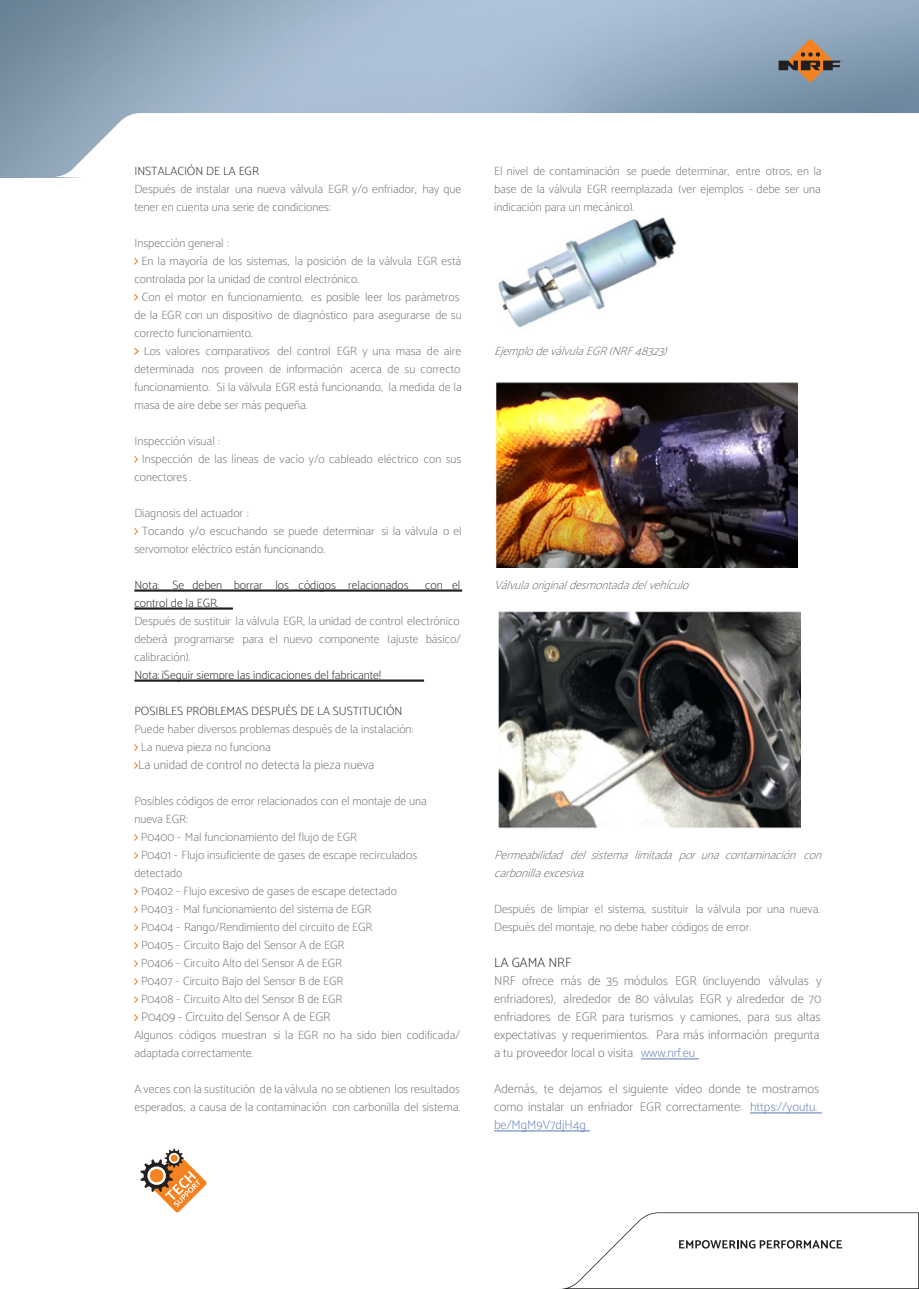
<style>
.page{position:relative;width:919px;height:1289px;background:#fff}
.page>*{position:absolute;margin:0;border:0;box-sizing:border-box;transform-origin:0 0}
.t1{font:100 13.5px "Catamaran";color:#231f20}
.t2{font:100 12.75px/18px "Catamaran";color:#6c6d70}
.t3{font:100 12px/18px "Catamaran";color:#6c6d70}
.t4{font:100 12px "Catamaran";color:#231f20}
.t5{font:italic 100 12px/18px "Catamaran";color:#6c6d70}
.s1{color:#607eb4}
</style>
<div class="page">
<img style="left:0;top:0;width:918px;height:178px">
<svg style="left:53px;top:113px;width:865px;height:65px"></svg>
<svg style="left:566px;top:1212px;width:352px;height:76px"></svg>
<svg style="left:140px;top:1148px;width:66px;height:64px"></svg>
<hr style="left:134px;top:589px;width:328px;height:2px;background:#231f20">
<hr style="left:134px;top:607px;width:99px;height:2px;background:#231f20">
<hr style="left:134px;top:679px;width:290px;height:2px;background:#231f20">
<svg style="left:134px;top:257px;width:4px;height:8px"></svg>
<svg style="left:134px;top:293px;width:4px;height:8px"></svg>
<svg style="left:134px;top:347px;width:5px;height:8px"></svg>
<svg style="left:134px;top:455px;width:4px;height:8px"></svg>
<svg style="left:134px;top:527px;width:4px;height:8px"></svg>
<svg style="left:134px;top:744px;width:4px;height:7px"></svg>
<svg style="left:134px;top:762px;width:4px;height:7px"></svg>
<svg style="left:134px;top:834px;width:4px;height:7px"></svg>
<svg style="left:134px;top:852px;width:4px;height:7px"></svg>
<svg style="left:134px;top:888px;width:4px;height:7px"></svg>
<svg style="left:134px;top:906px;width:4px;height:7px"></svg>
<svg style="left:134px;top:924px;width:4px;height:7px"></svg>
<svg style="left:134px;top:942px;width:4px;height:7px"></svg>
<svg style="left:134px;top:960px;width:4px;height:7px"></svg>
<svg style="left:134px;top:978px;width:4px;height:7px"></svg>
<svg style="left:134px;top:996px;width:4px;height:7px"></svg>
<svg style="left:134px;top:1014px;width:4px;height:7px"></svg>
<hr style="left:641px;top:1058px;width:57px;height:1px;background:#607eb4">
<hr style="left:750px;top:1112px;width:71px;height:1px;background:#607eb4">
<hr style="left:494px;top:1130px;width:96px;height:1px;background:#607eb4">
<img style="left:498px;top:217px;width:179px;height:111px">
<img style="left:495px;top:382px;width:302px;height:185px">
<img style="left:498px;top:611px;width:302px;height:218px">
<svg style="left:778px;top:39px;width:64px;height:43px;background:#918174"></svg>
<p class="t4" style="left:134px;top:162px;width:126px">INSTALACIÓN DE LA EGR</p>
<p class="t3" style="left:134px;top:179px;width:328px">Después de instalar una nueva válvula EGR y/o enfriador, hay que tener en cuenta una serie de condiciones:</p>
<p class="t3" style="left:134px;top:233px;width:96px">Inspección general :</p>
<p class="t3" style="left:134px;top:251px;width:328px;text-indent:7px">En la mayoría de los sistemas, la posición de la válvula EGR está controlada por la unidad de control electrónico.</p>
<p class="t3" style="left:134px;top:287px;width:329px;text-indent:7px">Con el motor en funcionamiento, es posible leer los parámetros de la EGR con un dispositivo de diagnóstico para asegurarse de su correcto funcionamiento.</p>
<p class="t3" style="left:134px;top:341px;width:329px;text-align:justify;text-indent:9px">Los valores comparativos del control EGR y una masa de aire determinada nos proveen de información acerca de su correcto funcionamiento. Si la válvula EGR está funcionando, la medida de la masa de aire debe ser más pequeña.</p>
<p class="t3" style="left:134px;top:431px;width:87px">Inspección visual :</p>
<p class="t3" style="left:134px;top:449px;width:328px;text-indent:7px">Inspección de las líneas de vacío y/o cableado eléctrico con sus conectores .</p>
<p class="t3" style="left:134px;top:503px;width:116px">Diagnosis del actuador :</p>
<p class="t3" style="left:134px;top:521px;width:329px;text-indent:8px">Tocando y/o escuchando se puede determinar si la válvula o el servomotor eléctrico están funcionando.</p>
<p class="t4" style="left:134px;top:576px;width:276px">Nota: Se deben borrar los códigos relacionados</p>
<p class="t4" style="left:425px;top:576px;width:37px">con el</p>
<p class="t4" style="left:134px;top:594px;width:86px">control de la EGR.</p>
<p class="t3" style="left:134px;top:611px;width:328px;text-align:justify">Después de sustituir la válvula EGR, la unidad de control electrónico deberá programarse para el nuevo componente (ajuste básico/ calibración).</p>
<p class="t4" style="left:134px;top:666px;width:248px">Nota: ¡Seguir siempre las indicaciones del fabricante!</p>
<p class="t4" style="left:134px;top:702px;width:270px">POSIBLES PROBLEMAS DESPUÉS DE LA SUSTITUCIÓN</p>
<p class="t3" style="left:134px;top:719px;width:280px">Puede haber diversos problemas después de la instalación:</p>
<p class="t3" style="left:141px;top:737px;width:131px">La nueva pieza no funciona</p>
<p class="t2" style="left:138px;top:755px;width:238px">La unidad de control no detecta la pieza nueva</p>
<p class="t3" style="left:134px;top:791px;width:294px">Posibles códigos de error relacionados con el montaje de una nueva EGR:</p>
<p class="t3" style="left:141px;top:827px;width:217px">P0400 - Mal funcionamiento del flujo de EGR</p>
<p class="t3" style="left:134px;top:845px;width:284px;text-indent:7px">P0401 - Flujo insuficiente de gases de escape recirculados detectado</p>
<p class="t3" style="left:141px;top:881px;width:257px">P0402 - Flujo excesivo de gases de escape detectado</p>
<p class="t3" style="left:141px;top:899px;width:232px">P0403 - Mal funcionamiento del sistema de EGR</p>
<p class="t3" style="left:141px;top:917px;width:233px">P0404 - Rango/Rendimiento del circuito de EGR</p>
<p class="t3" style="left:141px;top:935px;width:205px">P0405 - Circuito Bajo del Sensor A de EGR</p>
<p class="t3" style="left:141px;top:953px;width:203px">P0406 - Circuito Alto del Sensor A de EGR</p>
<p class="t3" style="left:141px;top:971px;width:204px">P0407 - Circuito Bajo del Sensor B de EGR</p>
<p class="t3" style="left:141px;top:989px;width:203px">P0408 - Circuito Alto del Sensor B de EGR</p>
<p class="t2" style="left:141px;top:1007px;width:191px">P0409 - Circuito del Sensor A de EGR</p>
<p class="t3" style="left:134px;top:1025px;width:327px">Algunos códigos muestran si la EGR no ha sido bien codificada/ adaptada correctamente.</p>
<p class="t3" style="left:134px;top:1079px;width:327px">A veces con la sustitución de la válvula no se obtienen los resultados esperados, a causa de la contaminación con carbonilla del sistema.</p>
<p class="t3" style="left:494px;top:161px;width:329px;text-align:justify">El nivel de contaminación se puede determinar, entre otros, en la base de la válvula EGR reemplazada (ver ejemplos - debe ser una indicación para un mecánico).</p>
<p class="t5" style="left:494px;top:341px;width:179px">EjemplodeválvulaEGR(NRF48323)</p>
<p class="t5" style="left:494px;top:575px;width:201px">Válvulaoriginaldesmontadadelvehículo</p>
<p class="t5" style="left:494px;top:845px;width:334px">Permeabilidad delsistema limitada porunacontaminación con carbonillaexcesiva.</p>
<p class="t3" style="left:494px;top:899px;width:327px">Después de limpiar el sistema, sustituir la válvula por una nueva.<br>Después del montaje, no debe haber códigos de error.</p>
<p class="t1" style="left:494px;top:952px;width:79px">LA GAMA NRF</p>
<p class="t2" style="left:494px;top:971px;width:329px">NRF ofrece más de 35 módulos EGR (incluyendo válvulas y enfriadores), alrededor de 80 válvulas EGR y alrededor de 70 enfriadores de EGR para turismos y camiones, para sus altas expectativas y requerimientos. Para más información pregunta a tu proveedor local o visita <span class="s1">www.nrf.eu</span></p>
<p class="t2" style="left:494px;top:1079px;width:327px">Además, te dejamos el siguiente vídeo donde te mostramos como instalar un enfriador EGR correctamente: <span class="s1">https://youtu. be/MgM9V7djH4g</span></p>
</div>
